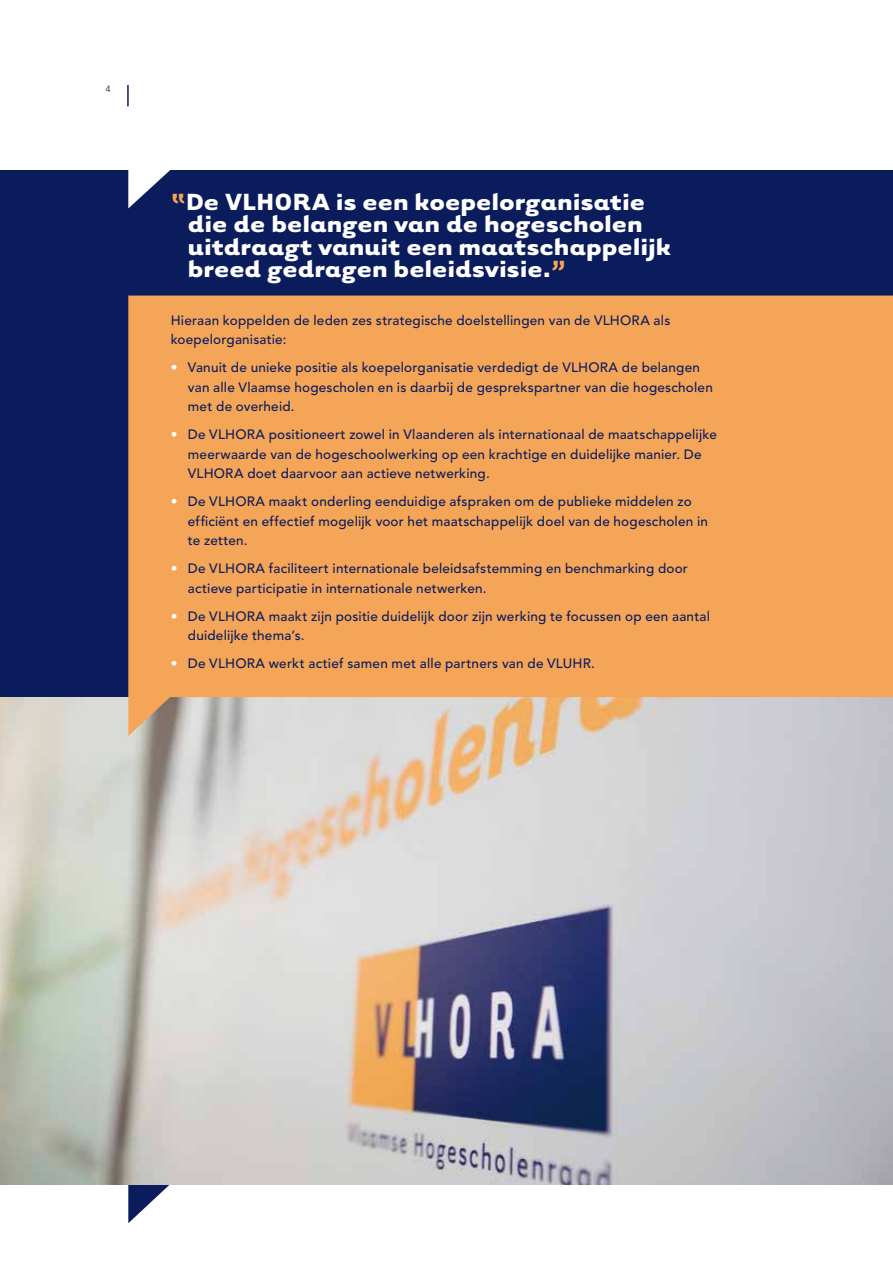
<style>
.page{position:relative;width:893px;height:1263px;background:#fff}
.page>*{position:absolute;margin:0;border:0;box-sizing:border-box;transform-origin:0 0}
.t1{font:700 27px/22.5px "Tarzana Wide";color:#fff}
.t2{font:500 13.5px/19.5px "Avenir LT";letter-spacing:.015em;color:#0a1c5c}
.t3{font:300 9px "Avenir LT";color:#000}
.s1{color:#f5a557}
.s2{color:#fff}
</style>
<div class="page">
<svg style="left:128px;top:1184px;width:765px;height:39px"></svg>
<img style="left:0;top:697px;width:893px;height:487px">
<div style="left:0;top:170px;width:893px;height:527px;background:#0a1c5c"></div>
<svg style="left:128px;top:85px;width:1px;height:21px"></svg>
<svg style="left:128px;top:296px;width:765px;height:440px;background:#f1a860"></svg>
<svg style="left:128px;top:170px;width:42px;height:38px"></svg>
<p class="t3" style="left:106px;top:83px;width:6px">4</p>
<h1 class="t1" style="left:188px;top:189px;width:484px;text-indent:-17px"><span class="s1">“</span>De VLHORA is een koepelorganisatie die de belangen van de hogescholen uitdraagt vanuit een maatschappelijk breed gedragen beleidsvisie.<span class="s1">”</span></h1>
<p class="t2" style="left:171px;top:311px;width:501px">Hieraan koppelden de leden zes strategische doelstellingen van de VLHORA als koepelorganisatie:</p>
<p class="t2" style="left:188px;top:358px;width:526px;text-indent:-17px"><span class="s2">•</span> Vanuit de unieke positie als koepelorganisatie verdedigt de VLHORA de belangen van alle Vlaamse hogescholen en is daarbij de gesprekspartner van die hogescholen met de overheid.</p>
<p class="t2" style="left:188px;top:425px;width:530px;text-indent:-17px"><span class="s2">•</span> De VLHORA positioneert zowel in Vlaanderen als internationaal de maatschappelijke meerwaarde van de hogeschoolwerking op een krachtige en duidelijke manier. De<br>VLHORA doet daarvoor aan actieve netwerking.</p>
<p class="t2" style="left:188px;top:492px;width:522px;text-indent:-17px"><span class="s2">•</span> De VLHORA maakt onderling eenduidige afspraken om de publieke middelen zo efficiënt en effectief mogelijk voor het maatschappelijk doel van de hogescholen in te zetten.</p>
<p class="t2" style="left:188px;top:559px;width:501px;text-indent:-17px"><span class="s2">•</span> De VLHORA faciliteert internationale beleidsafstemming en benchmarking door actieve participatie in internationale netwerken.</p>
<p class="t2" style="left:188px;top:606px;width:524px;text-indent:-17px"><span class="s2">•</span> De VLHORA maakt zijn positie duidelijk door zijn werking te focussen op een aantal duidelijke thema’s.</p>
<p class="t2" style="left:171px;top:654px;width:426px"><span class="s2">•</span> De VLHORA werkt actief samen met alle partners van de VLUHR.</p>
</div>
